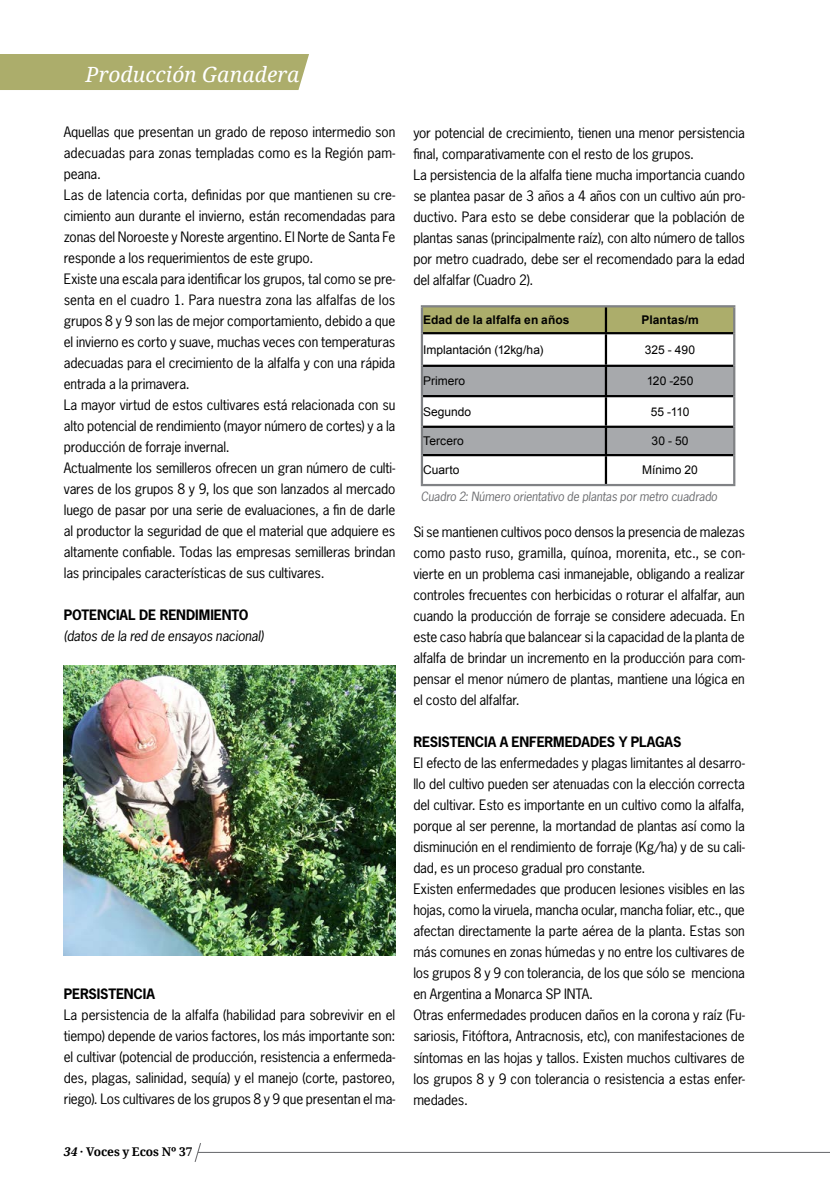
<style>
.page{position:relative;width:830px;height:1191px;background:#fff}
.page>*{position:absolute;margin:0;border:0;box-sizing:border-box;transform-origin:0 0}
.t1{font:italic 21px "Droid Serif";color:#fff}
.t2{font:13.5px/21px "News Gothic Std";letter-spacing:-.01em;color:#000}
.t3{font:700 13.5px "News Gothic Std";letter-spacing:-.01em;color:#000}
.t4{font:italic 13.5px "News Gothic Std";letter-spacing:-.015em;color:#000}
.t5{font:12px "Arial";color:#000}
.t6{font:italic 12px "News Gothic Std";letter-spacing:-.01em;color:#6d6e71}
.t7{font:700 12px "Arial";letter-spacing:.005em;color:#000}
.t8{font:700 12px "Droid Serif";letter-spacing:-.005em;color:#000}
.s1{font-style:italic}
</style>
<div class="page">
<hr style="left:198px;top:1151px;width:631px;height:2px;background:#6d6e71">
<svg style="left:194px;top:1143px;width:8px;height:19px"></svg>
<div style="left:423px;top:307px;width:309px;height:25px;background:#acad6b"></div>
<svg style="left:423px;top:367px;width:309px;height:87px"></svg>
<hr style="left:420px;top:305px;width:185px;height:2px;background:#808285">
<hr style="left:420px;top:307px;width:3px;height:26px;background:#808285">
<hr style="left:605px;top:305px;width:130px;height:2px;background:#808285">
<hr style="left:732px;top:307px;width:3px;height:26px;background:#808285">
<hr style="left:420px;top:333px;width:3px;height:33px;background:#808285">
<hr style="left:732px;top:333px;width:3px;height:33px;background:#808285">
<hr style="left:420px;top:366px;width:3px;height:30px;background:#808285">
<hr style="left:732px;top:366px;width:3px;height:30px;background:#808285">
<hr style="left:420px;top:396px;width:3px;height:31px;background:#808285">
<hr style="left:732px;top:396px;width:3px;height:31px;background:#808285">
<hr style="left:420px;top:427px;width:3px;height:28px;background:#808285">
<hr style="left:732px;top:427px;width:3px;height:28px;background:#808285">
<hr style="left:420px;top:455px;width:3px;height:29px;background:#808285">
<hr style="left:732px;top:455px;width:3px;height:29px;background:#808285">
<hr style="left:420px;top:484px;width:185px;height:2px;background:#808285">
<hr style="left:605px;top:484px;width:130px;height:2px;background:#808285">
<hr style="left:604px;top:307px;width:2px;height:25px;background:#000">
<hr style="left:423px;top:332px;width:182px;height:2px;background:#000">
<hr style="left:604px;top:334px;width:2px;height:31px;background:#000">
<hr style="left:605px;top:332px;width:127px;height:2px;background:#000">
<hr style="left:423px;top:365px;width:182px;height:2px;background:#000">
<hr style="left:604px;top:367px;width:2px;height:28px;background:#000">
<hr style="left:605px;top:365px;width:127px;height:2px;background:#000">
<hr style="left:423px;top:395px;width:182px;height:2px;background:#000">
<hr style="left:604px;top:397px;width:2px;height:28px;background:#000">
<hr style="left:605px;top:395px;width:127px;height:2px;background:#000">
<hr style="left:423px;top:425px;width:182px;height:3px;background:#000">
<hr style="left:604px;top:428px;width:2px;height:26px;background:#000">
<hr style="left:605px;top:425px;width:127px;height:3px;background:#000">
<hr style="left:423px;top:454px;width:182px;height:2px;background:#000">
<hr style="left:604px;top:456px;width:2px;height:28px;background:#000">
<hr style="left:605px;top:454px;width:127px;height:2px;background:#000">
<img style="left:64px;top:665px;width:331px;height:290px">
<div style="left:0;top:54px;width:309px;height:36px;background:#acad6b"></div>
<h1 class="t1" style="left:86px;top:62px;width:215px">Producción Ganadera</h1>
<p class="t2" style="left:64px;top:121px;width:333px">Aquellas que presentan un grado de reposo intermedio son adecuadas para zonas templadas como es la Región pam&shy;peana.<br>Las de latencia corta, definidas por que mantienen su cre&shy;cimiento aun durante el invierno, están recomendadas para zonas del Noroeste y Noreste argentino. El Norte de Santa Fe responde a los requerimientos de este grupo.<br>Existe una escala para identificar los grupos, tal como se pre&shy;senta en el cuadro 1. Para nuestra zona las alfalfas de los grupos 8 y 9 son las de mejor comportamiento, debido a que el invierno es corto y suave, muchas veces con temperaturas adecuadas para el crecimiento de la alfalfa y con una rápida entrada a la primavera.<br>La mayor virtud de estos cultivares está relacionada con su alto potencial de rendimiento (mayor número de cortes) y a la producción de forraje invernal.<br>Actualmente los semilleros ofrecen un gran número de culti&shy;vares de los grupos 8 y 9, los que son lanzados al mercado luego de pasar por una serie de evaluaciones, a fin de darle al productor la seguridad de que el material que adquiere es altamente confiable. Todas las empresas semilleras brindan las principales características de sus cultivares.</p>
<p class="t3" style="left:64px;top:606px;width:186px">POTENCIAL DE RENDIMIENTO</p>
<p class="t4" style="left:64px;top:627px;width:201px">(datos de la red de ensayos nacional)</p>
<p class="t3" style="left:64px;top:984px;width:93px">PERSISTENCIA</p>
<p class="t2" style="left:64px;top:1004px;width:333px;text-align:justify">La persistencia de la alfalfa (habilidad para sobrevivir en el tiempo) depende de varios factores, los más importante son: el cultivar (potencial de producción, resistencia a enfermeda&shy;des, plagas, salinidad, sequía) y el manejo (corte, pastoreo, riego). Los cultivares de los grupos 8 y 9 que presentan el ma-</p>
<p class="t8" style="left:64px;top:1145px;width:130px"><span class="s1">34</span> · Voces y Ecos Nº 37</p>
<p class="t2" style="left:413px;top:122px;width:333px">yor potencial de crecimiento, tienen una menor persistencia final, comparativamente con el resto de los grupos.<br>La persistencia de la alfalfa tiene mucha importancia cuando se plantea pasar de 3 años a 4 años con un cultivo aún pro&shy;ductivo. Para esto se debe considerar que la población de plantas sanas (principalmente raíz), con alto número de tallos por metro cuadrado, debe ser el recomendado para la edad del alfalfar (Cuadro 2).</p>
<p class="t7" style="left:423px;top:312px;width:148px">Edad de la alfalfa en años</p>
<p class="t7" style="left:641px;top:312px;width:59px">Plantas/m</p>
<p class="t5" style="left:423px;top:342px;width:122px">Implantación (12kg/ha)</p>
<p class="t5" style="left:644px;top:342px;width:52px">325 - 490</p>
<p class="t5" style="left:423px;top:373px;width:44px">Primero</p>
<p class="t5" style="left:646px;top:373px;width:48px">120 -250</p>
<p class="t5" style="left:423px;top:404px;width:50px">Segundo</p>
<p class="t5" style="left:650px;top:404px;width:40px">55 -110</p>
<p class="t5" style="left:423px;top:433px;width:42px">Tercero</p>
<p class="t5" style="left:651px;top:433px;width:38px">30 - 50</p>
<p class="t5" style="left:423px;top:462px;width:38px">Cuarto</p>
<p class="t5" style="left:642px;top:462px;width:57px">Mínimo 20</p>
<p class="t6" style="left:420px;top:488px;width:298px">Cuadro 2: Número orientativo de plantas por metro cuadrado</p>
<p class="t2" style="left:413px;top:521px;width:333px;text-align:justify">Si se mantienen cultivos poco densos la presencia de malezas como pasto ruso, gramilla, quínoa, morenita, etc., se con&shy;vierte en un problema casi inmanejable, obligando a realizar controles frecuentes con herbicidas o roturar el alfalfar, aun cuando la producción de forraje se considere adecuada. En este caso habría que balancear si la capacidad de la planta de alfalfa de brindar un incremento en la producción para com&shy;pensar el menor número de plantas, mantiene una lógica en el costo del alfalfar.</p>
<p class="t3" style="left:413px;top:733px;width:269px">RESISTENCIA A ENFERMEDADES Y PLAGAS</p>
<p class="t2" style="left:413px;top:752px;width:333px">El efecto de las enfermedades y plagas limitantes al desarro&shy;llo del cultivo pueden ser atenuadas con la elección correcta del cultivar. Esto es importante en un cultivo como la alfalfa, porque al ser perenne, la mortandad de plantas así como la disminución en el rendimiento de forraje (Kg/ha) y de su cali&shy;dad, es un proceso gradual pro constante.<br>Existen enfermedades que producen lesiones visibles en las hojas, como la viruela, mancha ocular, mancha foliar, etc., que afectan directamente la parte aérea de la planta. Estas son más comunes en zonas húmedas y no entre los cultivares de los grupos 8 y 9 con tolerancia, de los que sólo se menciona en Argentina a Monarca SP INTA.<br>Otras enfermedades producen daños en la corona y raíz (Fu&shy;sariosis, Fitóftora, Antracnosis, etc), con manifestaciones de síntomas en las hojas y tallos. Existen muchos cultivares de los grupos 8 y 9 con tolerancia o resistencia a estas enfer&shy;medades.</p>
</div>
